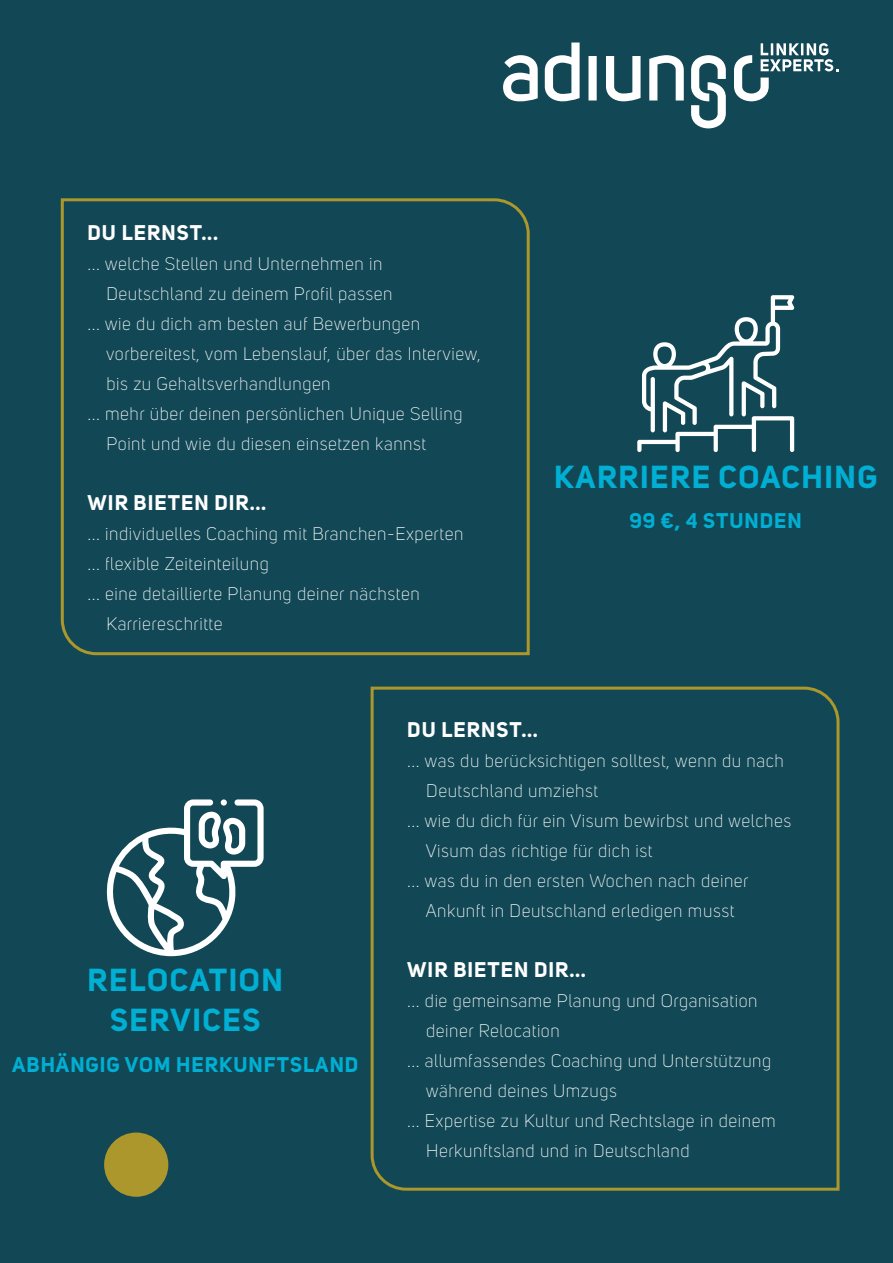
<style>
.page{position:relative;width:893px;height:1263px;background:#124855}
.page>*{position:absolute;margin:0;border:0;box-sizing:border-box;transform-origin:0 0}
.Headline{font:700 31.5px "Uni Sans";letter-spacing:.05em;color:#00afd3}
.Text_Bold{font:700 21px "Uni Sans";letter-spacing:.05em;color:#fff}
.Headline-2{font:700 21px "Uni Sans";letter-spacing:.05em;color:#00afd3}
.Liste{font:300 18px/30px "Uni Sans";letter-spacing:.03em;color:#fff}
</style>
<div class="page">
<svg style="left:503px;top:43px;width:335px;height:85px"></svg>
<svg style="left:370px;top:686px;width:470px;height:505px"></svg>
<svg style="left:60px;top:198px;width:470px;height:458px"></svg>
<div style="left:104px;top:1132px;width:64px;height:65px;background:#ab972b;border-radius:50%"></div>
<svg style="left:637px;top:295px;width:157px;height:157px"></svg>
<svg style="left:107px;top:799px;width:157px;height:157px"></svg>
<p class="Text_Bold" style="left:88px;top:219px;width:132px">DU LERNST...</p>
<p class="Liste" style="left:106px;top:249px;width:288px;text-indent:-19px">... welche Stellen und Unternehmen in<br>Deutschland zu deinem Profil passen</p>
<p class="Liste" style="left:106px;top:309px;width:376px;text-indent:-19px">... wie du dich am besten auf Bewerbungen vorbereitest, vom Lebenslauf, über das Interview, bis zu Gehaltsverhandlungen</p>
<p class="Liste" style="left:106px;top:399px;width:357px;text-indent:-19px">... mehr über deinen persönlichen Unique Selling<br>Point und wie du diesen einsetzen kannst</p>
<p class="Text_Bold" style="left:88px;top:489px;width:180px">WIR BIETEN DIR...</p>
<p class="Liste" style="left:87px;top:519px;width:378px">... individuelles Coaching mit Branchen-Experten</p>
<p class="Liste" style="left:87px;top:549px;width:183px">... flexible Zeiteinteilung</p>
<p class="Liste" style="left:106px;top:579px;width:315px;text-indent:-19px">... eine detaillierte Planung deiner nächsten<br>Karriereschritte</p>
<p class="Headline" style="left:554px;top:457px;width:325px">KARRIERE COACHING</p>
<p class="Headline-2" style="left:630px;top:508px;width:174px">99 €, 4 STUNDEN</p>
<p class="Headline" style="left:88px;top:960px;width:197px">RELOCATION</p>
<p class="Headline" style="left:110px;top:1000px;width:152px">SERVICES</p>
<p class="Headline-2" style="left:12px;top:1051px;width:348px">ABHÄNGIG VOM HERKUNFTSLAND</p>
<p class="Text_Bold" style="left:407px;top:716px;width:132px">DU LERNST...</p>
<p class="Liste" style="left:426px;top:745px;width:359px;text-indent:-19px">... was du berücksichtigen solltest, wenn du nach<br>Deutschland umziehst</p>
<p class="Liste" style="left:426px;top:805px;width:367px;text-indent:-19px">... wie du dich für ein Visum bewirbst und welches<br>Visum das richtige für dich ist</p>
<p class="Liste" style="left:407px;top:865px;width:343px;text-align:center">... was du in den ersten Wochen nach deiner<br>Ankunft in Deutschland erledigen musst</p>
<p class="Text_Bold" style="left:407px;top:956px;width:180px">WIR BIETEN DIR...</p>
<p class="Liste" style="left:426px;top:985px;width:333px;text-indent:-19px">... die gemeinsame Planung und Organisation deiner Relocation</p>
<p class="Liste" style="left:426px;top:1045px;width:347px;text-indent:-19px">... allumfassendes Coaching und Unterstützung während deines Umzugs</p>
<p class="Liste" style="left:426px;top:1105px;width:351px;text-indent:-19px">... Expertise zu Kultur und Rechtslage in deinem<br>Herkunftsland und in Deutschland</p>
</div>
